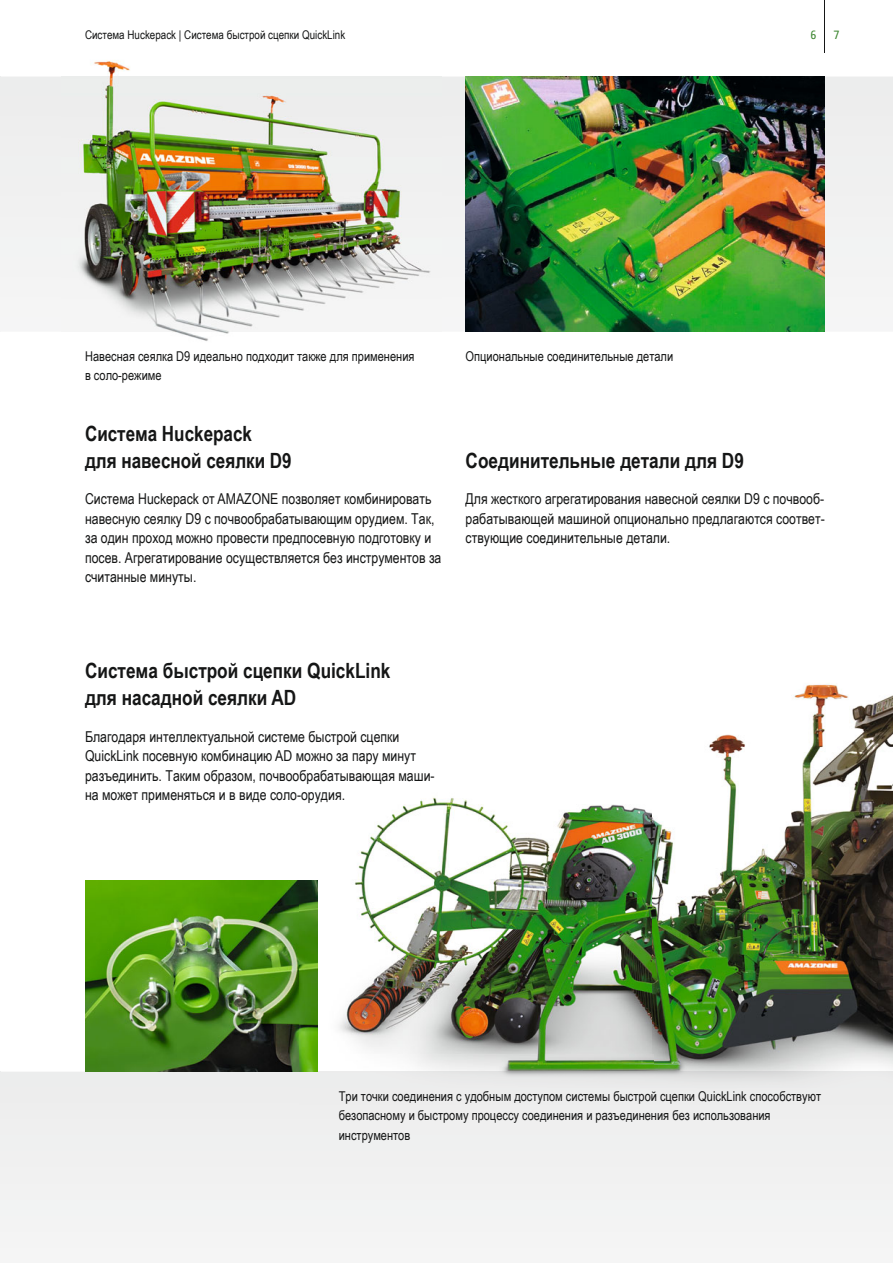
<style>
.page{position:relative;width:893px;height:1263px;background:#fff}
.page>*{position:absolute;margin:0;border:0;box-sizing:border-box;transform-origin:0 0}
.t1{font:700 21px/27px "Arial Narrow";color:#151616}
.t2{font:15px/19.5px "Arial Narrow";color:#151616}
.t3{font:13.5px/19.5px "Arial Narrow";color:#151616}
.t4{font:12px "Arial Narrow";color:#151616}
.t5{font:12px "Camingo Dos Pro S Cd";color:#38832b}
</style>
<div class="page">
<div style="left:0;top:77px;width:893px;height:255px;background:#f1f1f1"></div>
<div style="left:1px;top:1071px;width:892px;height:177px;background:#f1f1f1"></div>
<img style="left:85px;top:880px;width:232px;height:191px">
<img style="left:62px;top:60px;width:379px;height:281px">
<img style="left:62px;top:77px;width:379px;height:255px">
<img style="left:300px;top:797px;width:353px;height:258px">
<img style="left:653px;top:684px;width:240px;height:387px">
<img style="left:317px;top:1055px;width:337px;height:16px">
<img style="left:300px;top:1071px;width:593px;height:37px">
<img style="left:466px;top:77px;width:359px;height:255px">
<hr style="left:825px;top:0;width:1px;height:53px;background:#151616">
<svg style="left:0;top:1071px;width:1px;height:177px"></svg>
<p class="t4" style="left:85px;top:27px;width:262px">Система Huckepack | Система быстрой сцепки QuickLink</p>
<p class="t3" style="left:85px;top:346px;width:331px">Навесная сеялка D9 идеально подходит также для применения в соло-режиме</p>
<p class="t3" style="left:466px;top:346px;width:209px">Опциональные соединительные детали</p>
<p class="t5" style="left:810px;top:28px;width:7px">6</p>
<p class="t5" style="left:833px;top:28px;width:7px">7</p>
<h1 class="t1" style="left:85px;top:419px;width:208px">Система Huckepack<br>для навесной сеялки D9</h1>
<p class="t2" style="left:85px;top:489px;width:358px">Система Huckepack от AMAZONE позволяет комбинировать навесную сеялку D9 с почвообрабатывающим орудием. Так, за один проход можно провести предпосевную подготовку и посев. Агрегатирование осуществляется без инструментов за считанные минуты.</p>
<h1 class="t1" style="left:466px;top:446px;width:280px">Соединительные детали для D9</h1>
<p class="t2" style="left:466px;top:489px;width:361px;text-align:justify">Для жесткого агрегатирования навесной сеялки D9 с почвооб&shy;рабатывающей машиной опционально предлагаются соответ&shy;ствующие соединительные детали.</p>
<h1 class="t1" style="left:85px;top:657px;width:307px">Система быстрой сцепки QuickLink для насадной сеялки AD</h1>
<p class="t2" style="left:85px;top:726px;width:351px">Благодаря интеллектуальной системе быстрой сцепки QuickLink посевную комбинацию AD можно за пару минут разъединить. Таким образом, почвообрабатывающая маши&shy;на может применяться и в виде соло-орудия.</p>
<p class="t3" style="left:339px;top:1086px;width:484px">Три точки соединения с удобным доступом системы быстрой сцепки QuickLink способствуют безопасному и быстрому процессу соединения и разъединения без использования инструментов</p>
</div>
